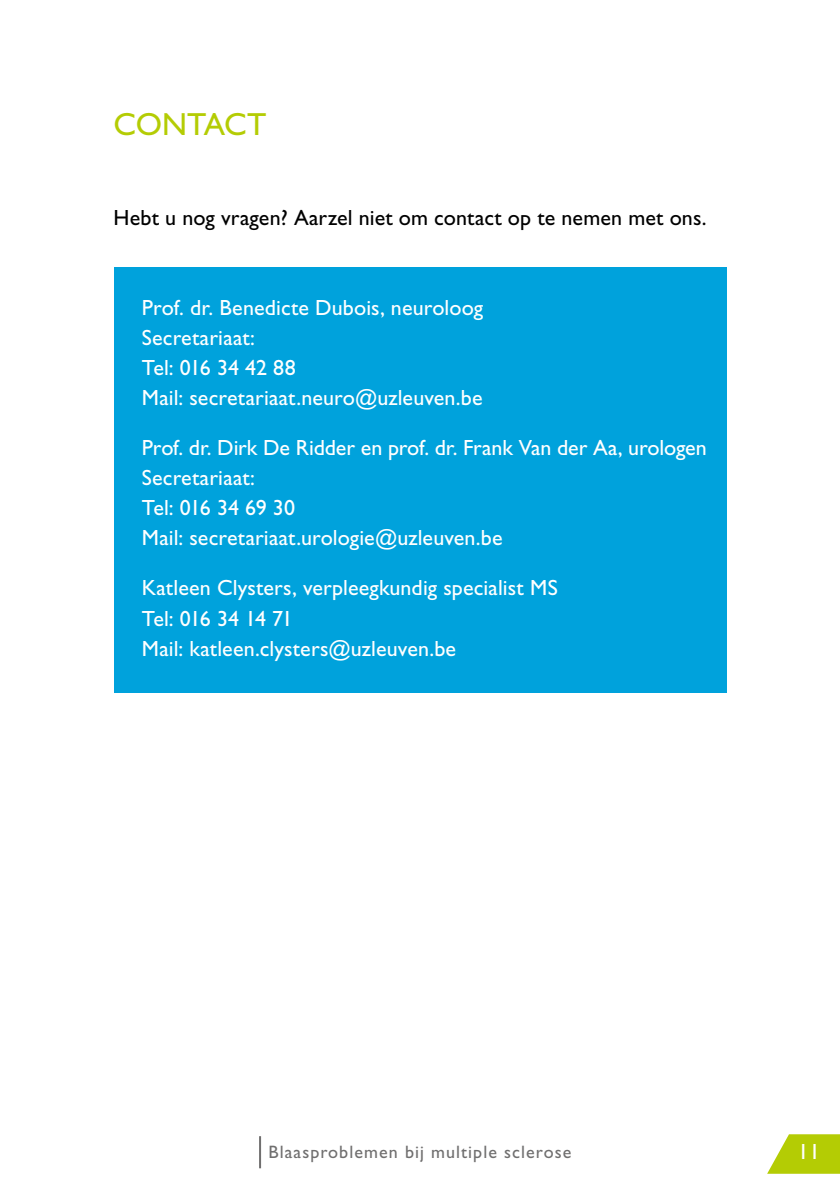
<style>
.page{position:relative;width:840px;height:1191px;background:#fff}
.page>*{position:absolute;margin:0;border:0;box-sizing:border-box;transform-origin:0 0}
.t1{font:32px "Gill Sans Std";letter-spacing:-.01em;color:#b4cc04}
.t2{font:22px/30px "Gill Sans Std";letter-spacing:.005em;color:#fff}
.t3{font:22px "Gill Sans Std";letter-spacing:.005em;color:#000}
.t4{font:18px "Gill Sans Std";letter-spacing:.06em;color:#706f6f}
</style>
<div class="page">
<svg style="left:767px;top:1134px;width:72px;height:39px"></svg>
<hr style="left:259px;top:1136px;width:2px;height:32px;background:#706f6f">
<div style="left:113px;top:267px;width:613px;height:425px;background:#00a2dc"></div>
<h1 class="t1" style="left:113px;top:106px;width:154px">CONTACT</h1>
<p class="t3" style="left:113px;top:205px;width:594px">Hebt u nog vragen? Aarzel niet om contact op te nemen met ons.</p>
<p class="t2" style="left:142px;top:293px;width:343px">Prof. dr. Benedicte Dubois, neuroloog<br>Secretariaat:<br>Tel: 016 34 42 88<br>Mail: secretariaat.neuro@uzleuven.be</p>
<p class="t2" style="left:142px;top:433px;width:566px">Prof. dr. Dirk De Ridder en prof. dr. Frank Van der Aa, urologen Secretariaat:<br>Tel: 016 34 69 30<br>Mail: secretariaat.urologie@uzleuven.be</p>
<p class="t2" style="left:142px;top:573px;width:417px">Katleen Clysters, verpleegkundig specialist MS<br>Tel: 016 34 14 71<br>Mail: katleen.clysters@uzleuven.be</p>
<p class="t4" style="left:268px;top:1141px;width:304px">Blaasproblemen bij multiple sclerose</p>
<p class="t2" style="left:797px;top:1136px;width:23px">11</p>
</div>
